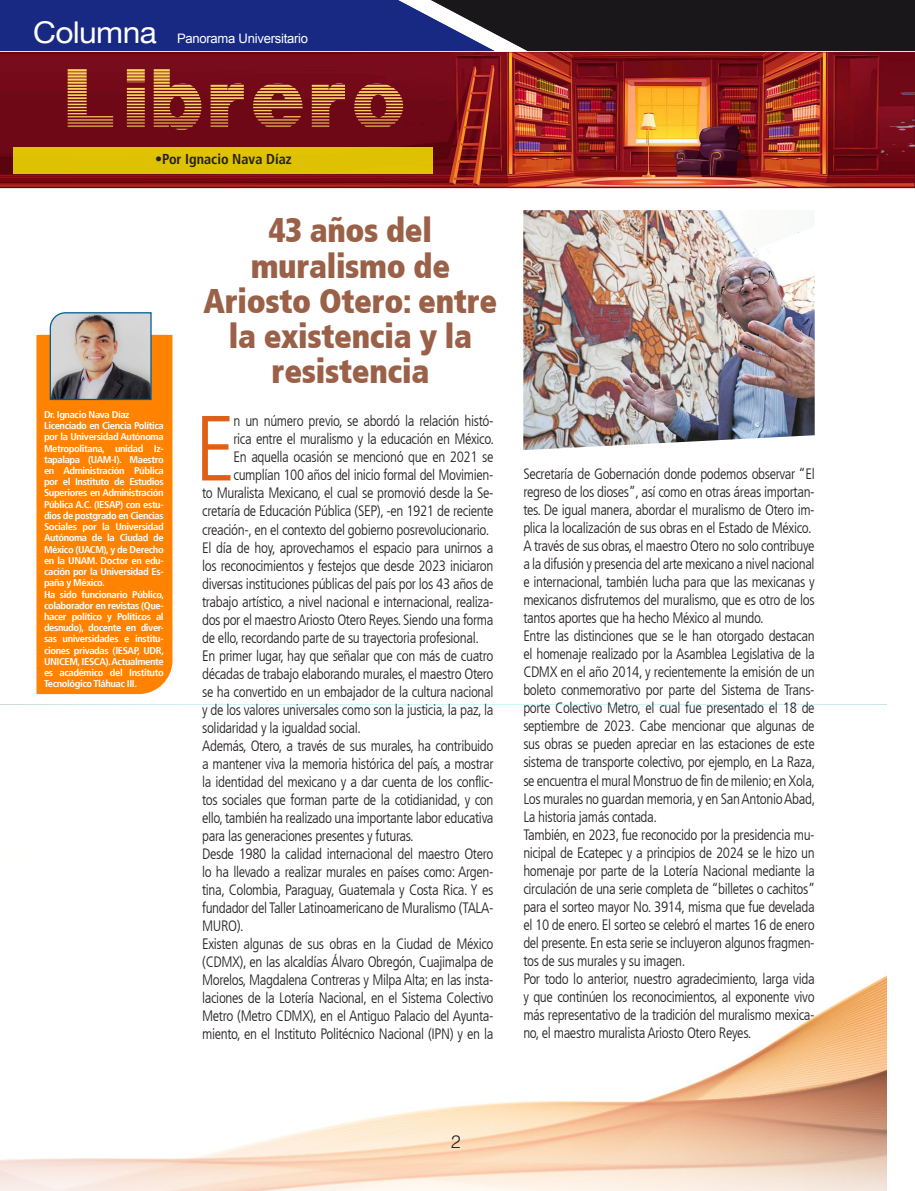
<style>
.page{position:relative;width:915px;height:1191px;background:#fff}
.page>*{position:absolute;margin:0;border:0;box-sizing:border-box;transform-origin:0 0}
.t1{font:300 condensed 92.4px "Frutiger LT";color:#e05f16}
.t2{font:900 86.4px "Striped Sans";letter-spacing:.05em;color:#fed35d}
.t3{font:900 condensed 34.2px/35.1px "Frutiger";letter-spacing:-.01em;color:#9a6148;text-align:center;scale:.94 1}
.t4{font:30px "Helvetica Neue";letter-spacing:-.02em;color:#fff;scale:1.06 1}
.t5{font:300 18px "Helvetica LT Std";color:#231f20}
.t6{font:300 condensed 15px/18px "Frutiger LT";letter-spacing:-.025em;color:#231f20}
.t7{font:700 condensed 14.25px "Frutiger";color:#231f20}
.t8{font:13.05px "Arial";letter-spacing:-.02em;color:#fff}
.t9{font:700 condensed 9.75px/11.2px "Frutiger";letter-spacing:-.04em;color:#fff;scale:1.08 1}
</style>
<div class="page">
<img style="left:0;top:704px;width:886px;height:487px">
<img style="left:0;top:51px;width:914px;height:137px">
<div style="left:14px;top:147px;width:418px;height:26px;background:#dec103"></div>
<div style="left:36px;top:335px;width:136px;height:359px;background:#ff8200"></div>
<img style="left:49px;top:312px;width:103px;height:89px">
<svg style="left:0;top:0;width:914px;height:51px;background:#202855"></svg>
<img style="left:841px;top:55px;width:73px;height:134px">
<img style="left:523px;top:210px;width:291px;height:240px">
<h3 class="t4" style="left:33px;top:11px;width:118px">Columna</h3>
<p class="t8" style="left:177px;top:30px;width:132px">Panorama Universitario</p>
<h2 class="t2" style="left:68px;top:66px;width:339px">Librero</h2>
<p class="t7" style="left:155px;top:150px;width:138px">•Por Ignacio Nava Díaz</p>
<p class="t9" style="left:44px;top:409px;width:113px">Dr. Ignacio Nava Díaz<br>Licenciado en Ciencia Política por la Universidad Autónoma<br>Metropolitana, unidad Iz&shy;tapalapa (UAM-I). Maestro en Administración Pública por el Instituto de Estudios<br>Superiores en Administración<br>Pública A.C. (IESAP) con estu&shy;dios de postgrado en Ciencias<br>Sociales por la Universidad<br>Autónoma de la Ciudad de<br>México (UACM), y de Derecho en la UNAM. Doctor en edu&shy;cación por la Universidad Es&shy;paña y México.<br>Ha sido funcionario Público, colaborador en revistas (Que&shy;hacer político y Políticos al desnudo), docente en diver&shy;sas universidades e institu&shy;ciones privadas (IESAP, UDR,<br>UNICEM, IESCA). Actualmente es académico del Instituto<br>Tecnológico Tláhuac III.</p>
<h3 class="t3" style="left:203px;top:213px;width:314px">43 años del muralismo de<br>Ariosto Otero: entre la existencia y la resistencia</h3>
<h1 class="t1" style="left:195px;top:396px;width:43px">E</h1>
<p class="t6" style="left:233px;top:412px;width:261px">n un número previo, se abordó la relación histó-</p>
<p class="t6" style="left:233px;top:430px;width:262px">rica entre el muralismo y la educación en México.</p>
<p class="t6" style="left:233px;top:448px;width:261px">En aquella ocasión se mencionó que en 2021 se</p>
<p class="t6" style="left:233px;top:466px;width:261px">cumplían 100 años del inicio formal del Movimien-</p>
<p class="t6" style="left:202px;top:484px;width:293px">to Muralista Mexicano, el cual se promovió desde la Se-</p>
<p class="t6" style="left:202px;top:502px;width:293px">cretaría de Educación Pública (SEP), -en 1921 de reciente</p>
<p class="t6" style="left:202px;top:520px;width:288px">creación-, en el contexto del gobierno posrevolucionario.</p>
<p class="t6" style="left:202px;top:538px;width:293px">El día de hoy, aprovechamos el espacio para unirnos a</p>
<p class="t6" style="left:202px;top:556px;width:293px">los reconocimientos y festejos que desde 2023 iniciaron</p>
<p class="t6" style="left:202px;top:574px;width:293px">diversas instituciones públicas del país por los 43 años de</p>
<p class="t6" style="left:202px;top:592px;width:293px">trabajo artístico, a nivel nacional e internacional, realiza-</p>
<p class="t6" style="left:202px;top:610px;width:293px">dos por el maestro Ariosto Otero Reyes. Siendo una forma</p>
<p class="t6" style="left:202px;top:628px;width:278px">de ello, recordando parte de su trayectoria profesional.</p>
<p class="t6" style="left:202px;top:646px;width:293px">En primer lugar, hay que señalar que con más de cuatro</p>
<p class="t6" style="left:202px;top:664px;width:293px">décadas de trabajo elaborando murales, el maestro Otero</p>
<p class="t6" style="left:202px;top:682px;width:293px">se ha convertido en un embajador de la cultura nacional</p>
<p class="t6" style="left:202px;top:700px;width:293px">y de los valores universales como son la justicia, la paz, la</p>
<p class="t6" style="left:202px;top:718px;width:160px">solidaridad y la igualdad social.</p>
<p class="t6" style="left:202px;top:736px;width:293px">Además, Otero, a través de sus murales, ha contribuido</p>
<p class="t6" style="left:202px;top:754px;width:293px">a mantener viva la memoria histórica del país, a mostrar</p>
<p class="t6" style="left:202px;top:772px;width:293px">la identidad del mexicano y a dar cuenta de los conflic-</p>
<p class="t6" style="left:202px;top:790px;width:293px">tos sociales que forman parte de la cotidianidad, y con</p>
<p class="t6" style="left:202px;top:808px;width:293px">ello, también ha realizado una importante labor educativa</p>
<p class="t6" style="left:202px;top:826px;width:213px">para las generaciones presentes y futuras.</p>
<p class="t6" style="left:202px;top:844px;width:293px">Desde 1980 la calidad internacional del maestro Otero</p>
<p class="t6" style="left:202px;top:862px;width:293px">lo ha llevado a realizar murales en países como: Argen-</p>
<p class="t6" style="left:202px;top:880px;width:293px">tina, Colombia, Paraguay, Guatemala y Costa Rica. Y es</p>
<p class="t6" style="left:202px;top:898px;width:293px">fundador del Taller Latinoamericano de Muralismo (TALA-</p>
<p class="t6" style="left:202px;top:916px;width:43px">MURO).</p>
<p class="t6" style="left:202px;top:934px;width:293px">Existen algunas de sus obras en la Ciudad de México</p>
<p class="t6" style="left:202px;top:952px;width:293px">(CDMX), en las alcaldías Álvaro Obregón, Cuajimalpa de</p>
<p class="t6" style="left:202px;top:970px;width:293px">Morelos, Magdalena Contreras y Milpa Alta; en las insta-</p>
<p class="t6" style="left:202px;top:988px;width:293px">laciones de la Lotería Nacional, en el Sistema Colectivo</p>
<p class="t6" style="left:202px;top:1006px;width:293px">Metro (Metro CDMX), en el Antiguo Palacio del Ayunta-</p>
<p class="t6" style="left:202px;top:1024px;width:293px">miento, en el Instituto Politécnico Nacional (IPN) y en la</p>
<p class="t6" style="left:523px;top:465px;width:293px">Secretaría de Gobernación donde podemos observar “El regreso de los dioses”, así como en otras áreas importan&shy;tes. De igual manera, abordar el muralismo de Otero im&shy;plica la localización de sus obras en el Estado de México.<br>A través de sus obras, el maestro Otero no solo contribuye a la difusión y presencia del arte mexicano a nivel nacional e internacional, también lucha para que las mexicanas y mexicanos disfrutemos del muralismo, que es otro de los tantos aportes que ha hecho México al mundo.<br>Entre las distinciones que se le han otorgado destacan el homenaje realizado por la Asamblea Legislativa de la CDMX en el año 2014, y recientemente la emisión de un boleto conmemorativo por parte del Sistema de Trans&shy;porte Colectivo Metro, el cual fue presentado el 18 de septiembre de 2023. Cabe mencionar que algunas de sus obras se pueden apreciar en las estaciones de este sistema de transporte colectivo, por ejemplo, en La Raza, se encuentra el mural Monstruo de fin de milenio; en Xola, Los murales no guardan memoria, y en San Antonio Abad, La historia jamás contada.<br>También, en 2023, fue reconocido por la presidencia mu&shy;nicipal de Ecatepec y a principios de 2024 se le hizo un homenaje por parte de la Lotería Nacional mediante la circulación de una serie completa de “billetes o cachitos” para el sorteo mayor No. 3914, misma que fue develada el 10 de enero. El sorteo se celebró el martes 16 de enero del presente. En esta serie se incluyeron algunos fragmen&shy;tos de sus murales y su imagen.<br>Por todo lo anterior, nuestro agradecimiento, larga vida y que continúen los reconocimientos, al exponente vivo más representativo de la tradición del muralismo mexica&shy;no, el maestro muralista Ariosto Otero Reyes.</p>
<p class="t5" style="left:450px;top:1130px;width:12px">2</p>
</div>
